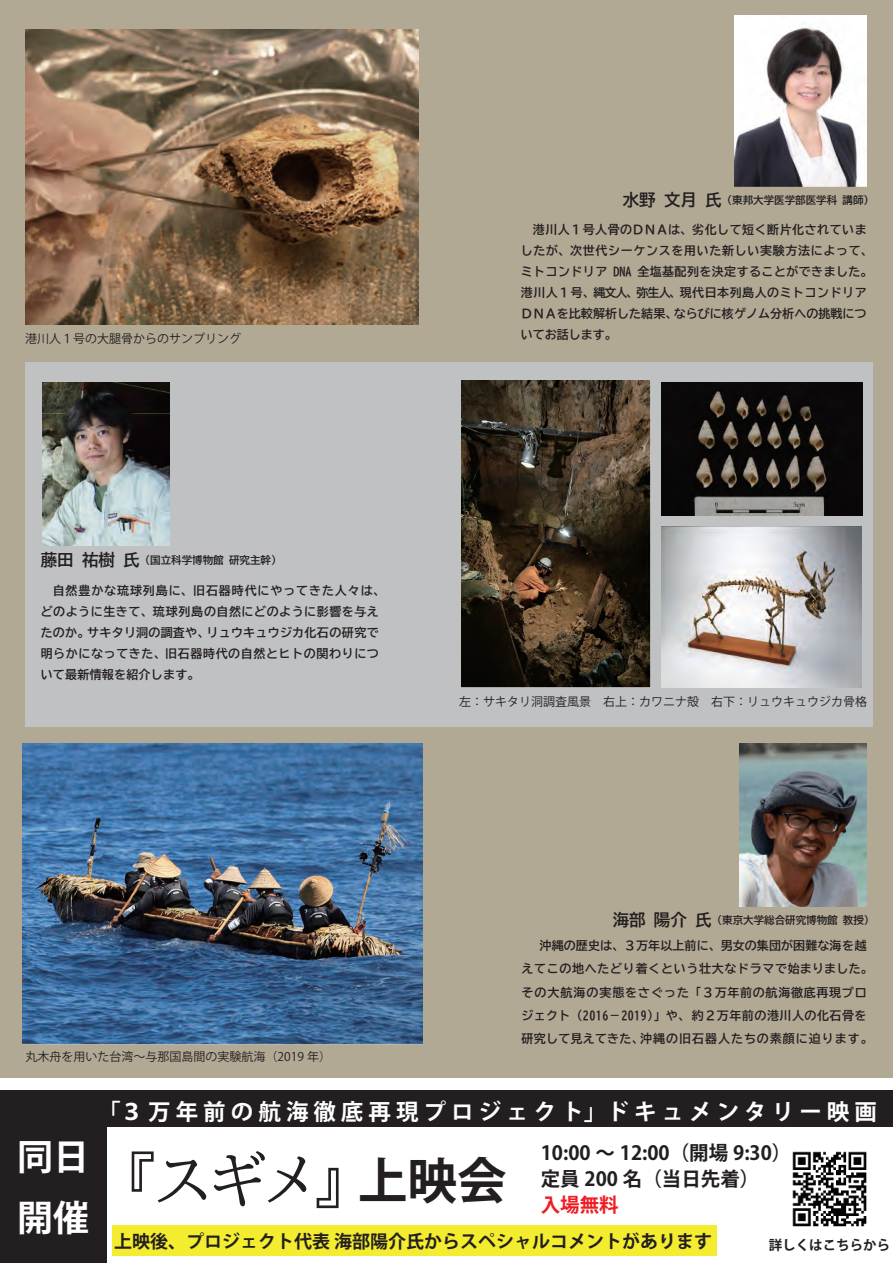
<style>
.page{position:relative;width:893px;height:1263px;background:#fff}
.page>*{position:absolute;margin:0;border:0;box-sizing:border-box;transform-origin:0 0}
.t1{font:60px "BIZ UDP Mincho Medium";color:#231f20}
.t2{font:700 36px/61.5px "Koz Go Pr 6 N";color:#fff}
.t3{font:700 22.5px "Koz Go Pr 6 N";letter-spacing:.225em;color:#fff}
.t4{font:700 19.5px/26px "Koz Go Pr 6 N";color:#231f20}
.t5{font:700 19.5px "Koz Go Pr 6 N";color:#ee1d23}
.t6{font:700 18px "Koz Go Pr 6 N";color:#231f20}
.t7{font:700 13.5px "Koz Go Pr 6 N";color:#231f20}
.t8{font:12px/21px "BIZ UD Gothic Bold";letter-spacing:.04em;color:#231f20}
.t9{font:12px "Koz Go Pr 6 N";color:#231f20}
.t10{font:10.5px "BIZ UD Gothic Bold";color:#231f20}
.s1{font-size:16.5px}
.s2{font-family:"Koz Go Pr 6 N";font-weight:700}
.s3{font-family:"Koz Go Pr 6 N";font-weight:700;font-size:49.5px}
</style>
<div class="page">
<div style="left:0;top:0;width:893px;height:1077px;background:#b2a995"></div>
<div style="left:25px;top:362px;width:848px;height:364px;background:#bfc1c3"></div>
<img style="left:25px;top:30px;width:393px;height:294px">
<img style="left:43px;top:382px;width:127px;height:163px">
<img style="left:461px;top:380px;width:189px;height:307px">
<img style="left:662px;top:382px;width:201px;height:134px">
<img style="left:662px;top:526px;width:200px;height:161px">
<img style="left:739px;top:744px;width:127px;height:162px">
<img style="left:734px;top:16px;width:133px;height:171px">
<img style="left:22px;top:744px;width:401px;height:300px">
<div style="left:0;top:1090px;width:106px;height:173px;background:#231f20"></div>
<div style="left:72px;top:1090px;width:821px;height:36px;background:#231f20"></div>
<div style="left:112px;top:1225px;width:605px;height:31px;background:#f4ed2f"></div>
<img style="left:792px;top:1151px;width:75px;height:76px">
<p class="t9" style="left:25px;top:331px;width:217px">港川人１号の大腿骨からのサンプリング</p>
<p class="t10" style="left:623px;top:194px;width:253px"><span class="s1">水野 文月 氏</span>（東邦大学医学部医学科 講師）</p>
<p class="t8" style="left:521px;top:219px;width:353px">　港川人１号人骨のＤＮＡは、劣化して短く断片化されていましたが、次世代シーケンスを用いた新しい実験方法によって、ミトコンドリア DNA 全塩基配列を決定することができました。港川人１号、縄文人、弥生人、現代日本列島人のミトコンドリア<br>ＤＮＡを比較解析した結果､ならびに核ゲノム分析への挑戦についてお話します。</p>
<p class="t10" style="left:41px;top:555px;width:242px"><span class="s1">藤田 祐樹 氏</span> （国立科学博物館 研究主幹）</p>
<p class="t8" style="left:41px;top:580px;width:346px;text-indent:12px">自然豊かな琉球列島に、旧石器時代にやってきた人々は、どのように生きて、琉球列島の自然にどのように影響を与えたのか。サキタリ洞の調査や、リュウキュウジカ化石の研究で明らかになってきた、旧石器時代の自然とヒトの関わりについて最新情報を紹介します。</p>
<p class="t9" style="left:459px;top:695px;width:410px">左：サキタリ洞調査風景　右上：カワニナ殻　右下：リュウキュウジカ骨格</p>
<p class="t9" style="left:26px;top:1050px;width:307px">丸木舟を用いた台湾～与那国島間の実験航海（2019 年）</p>
<p class="t10" style="left:613px;top:915px;width:263px"><span class="s1">海部 陽介 氏</span>（東京大学総合研究博物館 教授）</p>
<p class="t8" style="left:522px;top:934px;width:353px;line-height:23.2px;text-indent:18px">沖縄の歴史は、３万年以上前に、男女の集団が困難な海を越えてこの地へたどり着くという壮大なドラマで始まりました。その大航海の実態をさぐった「３万年前の航海徹底再現プロジェクト（2016－2019）」や、約２万年前の港川人の化石骨を研究して見えてきた、沖縄の旧石器人たちの素顔に迫ります。</p>
<h2 class="t2" style="left:17px;top:1126px;width:73px">同日開催</h2>
<h3 class="t3" style="left:98px;top:1099px;width:780px">「３万年前の航海 徹底再現プロジェクト」ドキュメンタリー映画</h3>
<h3 class="t4" style="left:541px;top:1141px;width:262px">10:00 ～ 12:00（開場 9:30）　定員 200 名（当日先着）</h3>
<h3 class="t5" style="left:541px;top:1194px;width:79px">入場無料</h3>
<h3 class="t6" style="left:114px;top:1231px;width:599px">上映後、プロジェクト代表 海部陽介氏からスペシャルコメントがあります</h3>
<p class="t7" style="left:769px;top:1237px;width:123px">詳しくはこちらから</p>
<h1 class="t1" style="left:95px;top:1150px;width:413px"><span class="s2">『</span>スギメ<span class="s2">』</span><span class="s3">上映会</span></h1>
</div>
